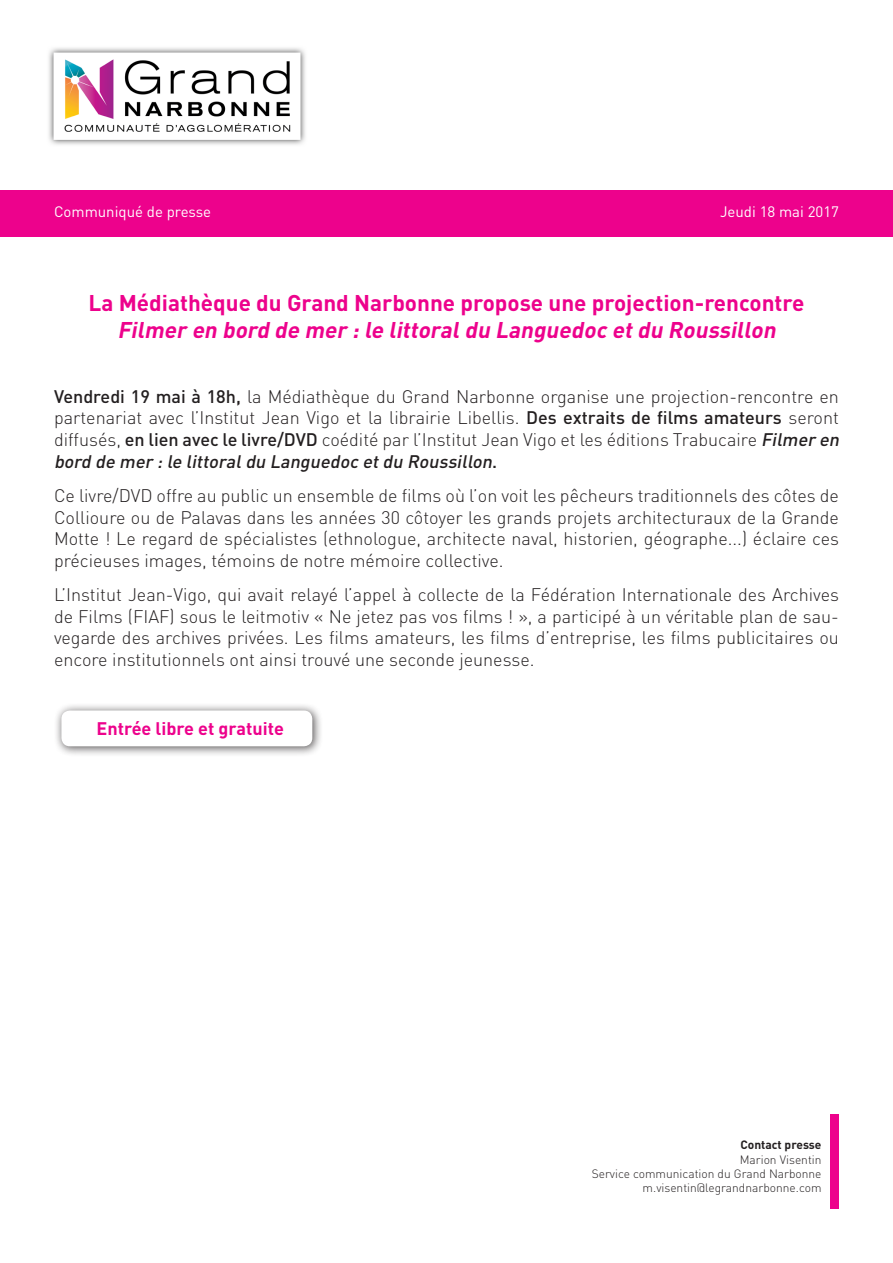
<style>
.page{position:relative;width:893px;height:1263px;background:#fff}
.page>*{position:absolute;margin:0;border:0;box-sizing:border-box;transform-origin:0 0}
.t1{font:700 22.5px/27px "DIN Pro";color:#ed028c;text-align:center}
.t2{font:300 18px/21.6px "DIN Pro";color:#231f20;text-align:justify}
.t3{font:700 18px "DIN Pro";color:#ed028c}
.t4{font:15px "DIN Pro";color:#fff}
.t5{font:300 12px "DIN Pro";color:#231f20}
.t6{font:700 12px "DIN Pro";color:#231f20}
.s1{font-style:italic}
.s2{font-weight:500}
.s3{font-weight:500;font-style:italic}
</style>
<div class="page">
<div style="left:0;top:190px;width:893px;height:47px;background:#ed028c"></div>
<img style="left:49px;top:48px;width:256px;height:97px">
<div style="left:831px;top:1114px;width:8px;height:95px;background:#ed028c"></div>
<div style="left:54px;top:703px;width:269px;height:54px;background:#231f20;opacity:.75"></div>
<div style="left:61px;top:710px;width:251px;height:36px;background:#fff;border-radius:9px"></div>
<p class="t4" style="left:54px;top:201px;width:159px">Communiqué de presse</p>
<p class="t4" style="left:720px;top:201px;width:120px">Jeudi 18 mai 2017</p>
<p class="t1" style="left:89px;top:288px;width:717px">La Médiathèque du Grand Narbonne propose une projection-rencontre<br><span class="s1">Filmer en bord de mer :le littoraldu Languedoc etdu Roussillon</span></p>
<p class="t2" style="left:54px;top:385px;width:790px;text-align:left"><span class="s2">Vendredi 19 mai à 18h,</span> la Médiathèque du Grand Narbonne organise une projection-rencontre en partenariat avec l’Institut Jean Vigo et la librairie Libellis. <span class="s2">Des extraits de films amateurs</span> seront diffusés, <span class="s2">en lien avec le livre/DVD</span> coédité par l’Institut Jean Vigo et les éditions Trabucaire <span class="s3">Filmer en bord de mer :le littoraldu Languedoc etdu Roussillon</span><span class="s2">.</span></p>
<p class="t2" style="left:54px;top:484px;width:786px">Ce livre/DVD offre au public un ensemble de films où l’on voit les pêcheurs traditionnels des côtes de Collioure ou de Palavas dans les années 30 côtoyer les grands projets architecturaux de la Grande Motte ! Le regard de spécialistes (ethnologue, architecte naval, historien, géographe...) éclaire ces précieuses images, témoins de notre mémoire collective.</p>
<p class="t2" style="left:54px;top:583px;width:786px">L’Institut Jean-Vigo, qui avait relayé l’appel à collecte de la Fédération Internationale des Archives de Films (FIAF) sous le leitmotiv « Ne jetez pas vos films ! », a participé à un véritable plan de sau&shy;vegarde des archives privées. Les films amateurs, les films d’entreprise, les films publicitaires ou encore institutionnels ont ainsi trouvé une seconde jeunesse.</p>
<p class="t3" style="left:97px;top:716px;width:189px">Entrée libre et gratuite</p>
<p class="t6" style="left:740px;top:1136px;width:83px">Contact presse</p>
<p class="t5" style="left:740px;top:1151px;width:83px">Marion Visentin</p>
<p class="t5" style="left:592px;top:1165px;width:231px">Service communication du Grand Narbonne</p>
<p class="t5" style="left:643px;top:1180px;width:180px">m.visentin@legrandnarbonne.com</p>
</div>
